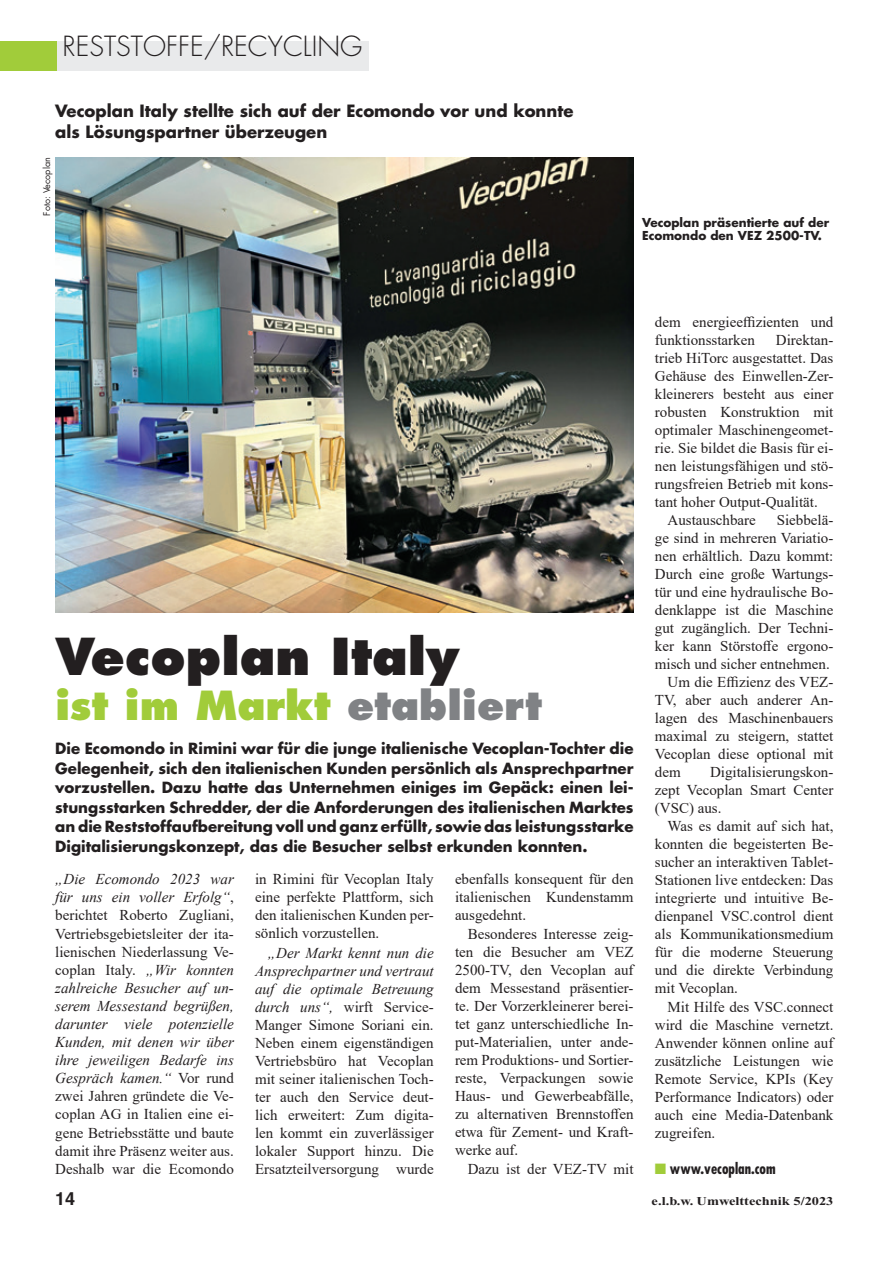
<style>
.page{position:relative;width:893px;height:1263px;background:#fff}
.page>*{position:absolute;margin:0;border:0;box-sizing:border-box;transform-origin:0 0}
.Titel_mittel{font:800 49.5px "Futura";color:#231f20}
.Titel_mittel-2{font:800 39px "Futura";color:#a1cc3a}
.Kopfleiste{font:300 27px "Futura LT";color:#231f20}
.t1{font:700 18px "Helvetica";color:#231f20}
.Übertitel_gross_neu{font:700 16.5px/21px "Futura";color:#231f20}
.Fließtext{font:15px/18px "Times New Roman";color:#231f20;text-align:justify}
.Fließtext_Erster_Abs{font:15px/18.1px "Times New Roman";color:#231f20;text-align:justify}
.Vorspann_gross{font:700 15px/19.5px "Futura";color:#231f20;text-align:justify}
.www{font:700 condensed 15px "Futura";color:#231f20}
.Bildtext{font:700 12px/13.5px "Futura";color:#231f20}
.t2{font:700 12px "Times New Roman";color:#231f20;scale:1.2 1}
.Foto{font:9px "Futura";color:#231f20}
.s1{color:#808285}
.s2{font-style:italic}
.s3{color:#a1cc3a}
</style>
<div class="page">
<div style="left:20px;top:42px;width:349px;height:29px;background:#e9eaeb"></div>
<div style="left:0;top:42px;width:57px;height:29px;background:#a1cc3a"></div>
<img style="left:55px;top:157px;width:579px;height:455px">
<p class="Kopfleiste" style="left:63px;top:29px;width:301px">RESTSTOFFE/RECYCLING</p>
<p class="Übertitel_gross_neu" style="left:55px;top:100px;width:520px">Vecoplan Italy stellte sich auf der Ecomondo vor und konnte als Lösungspartner überzeugen</p>
<p class="Foto" style="left:41px;top:216px;width:60px;rotate:-90deg">Foto: Vecoplan</p>
<p class="Bildtext" style="left:642px;top:215px;width:189px">Vecoplan präsentierte auf der<br>Ecomondo den VEZ 2500-TV.</p>
<p class="Titel_mittel" style="left:55px;top:625px;width:405px">Vecoplan Italy</p>
<p class="Titel_mittel-2" style="left:55px;top:680px;width:488px">ist im Markt <span class="s1">etabliert</span></p>
<p class="Vorspann_gross" style="left:55px;top:738px;width:580px">Die Ecomondo in Rimini war für die junge italienische Vecoplan-Tochter die Gelegenheit, sich den italienischen Kunden persönlich als Ansprechpartner vorzustellen. Dazu hatte das Unternehmen einiges im Gepäck: einen lei&shy;stungsstarken Schredder, der die Anforderungen des italienischen Marktes an die Reststoffaufbereitung voll und ganz erfüllt, sowie das leistungsstarke Digitalisierungskonzept, das die Besucher selbst erkunden konnten.</p>
<p class="Fließtext_Erster_Abs" style="left:55px;top:870px;width:180px"><span class="s2">„Die Ecomondo 2023 war für uns ein voller Erfolg“</span>, berichtet Roberto Zugliani, Vertriebsgebietsleiter der ita&shy;lienischen Niederlassung Ve&shy;coplan Italy. <span class="s2">„Wir konnten zahlreiche Besucher auf un&shy;serem Messestand begrüßen, darunter viele potenzielle Kunden, mit denen wir über ihre jeweiligen Bedarfe ins Gespräch kamen.“</span> Vor rund zwei Jahren gründete die Ve&shy;coplan AG in Italien eine ei&shy;gene Betriebsstätte und baute damit ihre Präsenz weiter aus.<br>Deshalb war die Ecomondo</p>
<p class="Fließtext_Erster_Abs" style="left:255px;top:870px;width:180px">in Rimini für Vecoplan Italy eine perfekte Plattform, sich den italienischen Kunden per&shy;sönlich vorzustellen.</p>
<p class="Fließtext" style="left:255px;top:943px;width:180px;text-indent:13px"><span class="s2">„Der Markt kennt nun die Ansprechpartner und vertraut auf die optimale Betreuung durch uns“,</span> wirft Service-Manger Simone Soriani ein.<br>Neben einem eigenständigen Vertriebsbüro hat Vecoplan mit seiner italienischen Toch&shy;ter auch den Service deut&shy;lich erweitert: Zum digita&shy;len kommt ein zuverlässiger lokaler Support hinzu. Die Ersatzteilversorgung wurde</p>
<p class="Fließtext" style="left:455px;top:870px;width:180px">ebenfalls konsequent für den italienischen Kundenstamm ausgedehnt.</p>
<p class="Fließtext" style="left:455px;top:924px;width:180px;text-indent:13px">Besonderes Interesse zeig&shy;ten die Besucher am VEZ 2500-TV, den Vecoplan auf dem Messestand präsentier&shy;te. Der Vorzerkleinerer berei&shy;tet ganz unterschiedliche In&shy;put-Materialien, unter ande&shy;rem Produktions- und Sortier&shy;reste, Verpackungen sowie Haus- und Gewerbeabfälle, zu alternativen Brennstoffen etwa für Zement- und Kraft&shy;werke auf.</p>
<p class="Fließtext" style="left:468px;top:1159px;width:167px">Dazu ist der VEZ-TV mit</p>
<p class="Fließtext" style="left:655px;top:313px;width:180px">dem energieeffizienten und funktionsstarken</p>
<p class="Fließtext" style="left:655px;top:331px;width:180px;text-indent:121px">Direktan&shy;trieb HiTorc ausgestattet. Das Gehäuse des Einwellen-Zer&shy;kleinerers besteht aus einer robusten Konstruktion mit optimaler Maschinengeomet&shy;rie. Sie bildet die Basis für ei&shy;nen leistungsfähigen und stö&shy;rungsfreien Betrieb mit kons&shy;tant hoher Output-Qualität.</p>
<p class="Fließtext" style="left:668px;top:511px;width:90px">Austauschbare</p>
<p class="Fließtext" style="left:655px;top:511px;width:180px;text-indent:122px">Siebbelä&shy;ge sind in mehreren Variatio&shy;nen erhältlich. Dazu kommt:<br>Durch eine große Wartungs&shy;tür und eine hydraulische Bo&shy;denklappe ist die Maschine gut zugänglich. Der Techni&shy;ker kann Störstoffe ergono&shy;misch und sicher entnehmen.</p>
<p class="Fließtext" style="left:655px;top:673px;width:180px;text-indent:13px">Um die Effizienz des VEZ-TV, aber auch anderer An&shy;lagen des Maschinenbauers maximal zu steigern, stattet Vecoplan diese optional mit dem</p>
<p class="Fließtext" style="left:655px;top:763px;width:180px;text-indent:55px">Digitalisierungskon&shy;zept Vecoplan Smart Center (VSC) aus.</p>
<p class="Fließtext" style="left:655px;top:817px;width:180px;text-indent:13px">Was es damit auf sich hat, konnten die begeisterten Be&shy;sucher an interaktiven Tablet-Stationen live entdecken: Das integrierte und intuitive Be&shy;dienpanel VSC.control dient als Kommunikationsmedium für die moderne Steuerung und die direkte Verbindung mit Vecoplan.</p>
<p class="Fließtext" style="left:655px;top:997px;width:180px;text-indent:13px">Mit Hilfe des VSC.connect wird die Maschine vernetzt.<br>Anwender können online auf zusätzliche Leistungen wie Remote Service, KPIs (Key Performance Indicators) oder auch eine Media-Datenbank zugreifen.</p>
<p class="www" style="left:655px;top:1159px;width:122px"><span class="s3">■</span> www.vecoplan.com</p>
<p class="t1" style="left:55px;top:1187px;width:22px">14</p>
<p class="t2" style="left:652px;top:1194px;width:153px">e.l.b.w. Umwelttechnik 5/2023</p>
</div>
